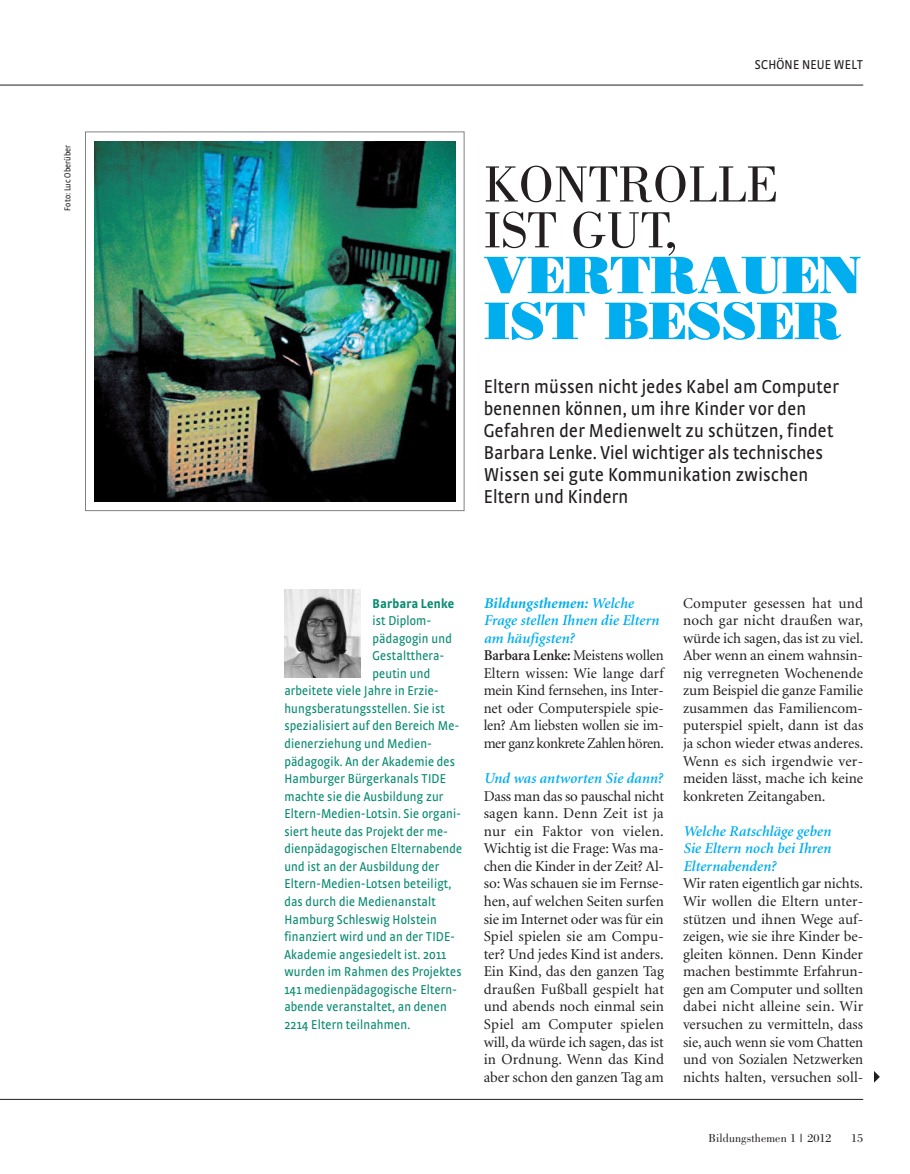
<style>
.page{position:relative;width:910px;height:1174px;background:#fff}
.page>*{position:absolute;margin:0;border:0;box-sizing:border-box;transform-origin:0 0}
.t1{font:52.5px/45.9px "Bodoni Poster";color:#00aeef}
.t2{font:52.5px/45.9px "Bodoni";color:#231f20}
.t3{font:condensed 19.65px/22px "Strada OT";letter-spacing:.015em;color:#231f20}
.t4{font:15px/17.5px "Minion";letter-spacing:-.005em;color:#231f20;text-align:justify}
.t5{font:italic 600 15px/17.5px "Minion";color:#00aeef;text-align:justify}
.t6{font:condensed 13.5px "Strada OT";letter-spacing:.015em;color:#098b72}
.t7{font:condensed 13.5px "Strada OT";letter-spacing:.015em;color:#231f20}
.t8{font:700 condensed 13.5px "Strada OT";letter-spacing:.015em;color:#098b72}
.t9{font:12px "Bodoni";letter-spacing:.01em;color:#231f20}
.t10{font:condensed 9px "Strada OT";letter-spacing:.01em;color:#231f20}
.s1{font-weight:700;font-style:italic;color:#00aeef}
.s2{font-weight:600;font-style:italic;color:#00aeef}
.s3{font-weight:600}
</style>
<div class="page">
<svg style="left:874px;top:1071px;width:6px;height:11px"></svg>
<hr style="left:0;top:85px;width:863px;height:1px;background:#231f20">
<hr style="left:0;top:1099px;width:863px;height:1px;background:#231f20">
<img style="left:284px;top:590px;width:77px;height:88px">
<div style="left:85px;top:131px;width:380px;height:380px;border:1px solid #808285"></div>
<img style="left:95px;top:141px;width:360px;height:360px">
<p class="t10" style="left:64px;top:211px;width:68px;rotate:-90deg">Foto: Luc Oberüber</p>
<p class="t7" style="left:755px;top:59px;width:110px">SCHÖNE NEUE WELT</p>
<h1 class="t2" style="left:484px;top:166px;width:296px">KONTROLLE<br>IST GUT,</h1>
<h1 class="t1" style="left:484px;top:252px;width:379px">VERTRAUEN<br>IST BESSER</h1>
<h2 class="t3" style="left:484px;top:376px;width:357px">Eltern müssen nicht jedes Kabel am Computer benennen können, um ihre Kinder vor den Gefahren der Medienwelt zu schützen, findet Barbara Lenke. Viel wichtiger als technisches Wissen sei gute Kommunikation zwischen Eltern und Kindern</h2>
<p class="t8" style="left:372px;top:598px;width:83px">Barbara Lenke</p>
<p class="t6" style="left:372px;top:615px;width:60px">ist Diplom-</p>
<p class="t6" style="left:372px;top:633px;width:81px">pädagogin und</p>
<p class="t6" style="left:372px;top:650px;width:73px">Gestaltthera-</p>
<p class="t6" style="left:372px;top:668px;width:59px">peutin und</p>
<p class="t6" style="left:284px;top:685px;width:156px">arbeitete viele Jahre in Erzie-</p>
<p class="t6" style="left:284px;top:703px;width:162px">hungsberatungsstellen. Sie ist</p>
<p class="t6" style="left:284px;top:721px;width:176px">spezialisiert auf den Bereich Me-</p>
<p class="t6" style="left:284px;top:738px;width:149px">dienerziehung und Medien-</p>
<p class="t6" style="left:284px;top:756px;width:172px">pädagogik. An der Akademie des</p>
<p class="t6" style="left:284px;top:773px;width:163px">Hamburger Bürgerkanals TIDE</p>
<p class="t6" style="left:284px;top:791px;width:161px">machte sie die Ausbildung zur</p>
<p class="t6" style="left:284px;top:808px;width:178px">Eltern-Medien-Lotsin. Sie organi-</p>
<p class="t6" style="left:284px;top:826px;width:165px">siert heute das Projekt der me-</p>
<p class="t6" style="left:284px;top:843px;width:179px">dienpädagogischen Elternabende</p>
<p class="t6" style="left:284px;top:861px;width:156px">und ist an der Ausbildung der</p>
<p class="t6" style="left:284px;top:878px;width:168px">Eltern-Medien-Lotsen beteiligt,</p>
<p class="t6" style="left:284px;top:896px;width:153px">das durch die Medienanstalt</p>
<p class="t6" style="left:284px;top:914px;width:154px">Hamburg Schleswig Holstein</p>
<p class="t6" style="left:284px;top:931px;width:172px">finanziert wird und an der TIDE-</p>
<p class="t6" style="left:284px;top:949px;width:163px">Akademie angesiedelt ist. 2011</p>
<p class="t6" style="left:284px;top:966px;width:179px">wurden im Rahmen des Projektes</p>
<p class="t6" style="left:284px;top:984px;width:174px">141 medienpädagogische Eltern-</p>
<p class="t6" style="left:284px;top:1001px;width:164px">abende veranstaltet, an denen</p>
<p class="t6" style="left:284px;top:1019px;width:127px">2214 Eltern teilnahmen.</p>
<p class="t4" style="left:484px;top:595px;width:182px;text-align:left"><span class="s1">Bildungsthemen:</span> <span class="s2">Welche<br>Frage stellen Ihnen die Eltern am häufigsten?<br></span><span class="s3">Barbara Lenke:</span> Meistens wollen<br>Eltern wissen: Wie lange darf mein Kind fernsehen, ins Inter&shy;net oder Computerspiele spie&shy;len? Am liebsten wollen sie im&shy;mer ganz konkrete Zahlen hören.</p>
<p class="t5" style="left:484px;top:770px;width:180px">Und was antworten Sie dann?</p>
<p class="t4" style="left:484px;top:788px;width:182px">Dass man das so pauschal nicht sagen kann. Denn Zeit ist ja nur ein Faktor von vielen.<br>Wichtig ist die Frage: Was ma&shy;chen die Kinder in der Zeit? Al&shy;so: Was schauen sie im Fernse&shy;hen, auf welchen Seiten surfen sie im Internet oder was für ein Spiel spielen sie am Compu&shy;ter? Und jedes Kind ist anders.<br>Ein Kind, das den ganzen Tag draußen Fußball gespielt hat und abends noch einmal sein Spiel am Computer spielen will, da würde ich sagen, das ist in Ordnung. Wenn das Kind aber schon den ganzen Tag am</p>
<p class="t4" style="left:683px;top:595px;width:182px">Computer gesessen hat und noch gar nicht draußen war, würde ich sagen, das ist zu viel.<br>Aber wenn an einem wahnsin&shy;nig verregneten Wochenende zum Beispiel die ganze Familie zusammen das Familiencom&shy;puterspiel spielt, dann ist das ja schon wieder etwas anderes.<br>Wenn es sich irgendwie ver&shy;meiden lässt, mache ich keine konkreten Zeitangaben.</p>
<p class="t5" style="left:683px;top:823px;width:149px">Welche Ratschläge geben Sie Eltern noch bei Ihren Elternabenden?</p>
<p class="t4" style="left:683px;top:876px;width:182px">Wir raten eigentlich gar nichts.<br>Wir wollen die Eltern unter&shy;stützen und ihnen Wege auf&shy;zeigen, wie sie ihre Kinder be&shy;gleiten können. Denn Kinder machen bestimmte Erfahrun&shy;gen am Computer und sollten dabei nicht alleine sein. Wir versuchen zu vermitteln, dass sie, auch wenn sie vom Chatten und von Sozialen Netzwerken nichts halten, versuchen soll-</p>
<p class="t9" style="left:708px;top:1133px;width:124px">Bildungsthemen 1 | 2012</p>
<p class="t9" style="left:851px;top:1133px;width:14px">15</p>
</div>
